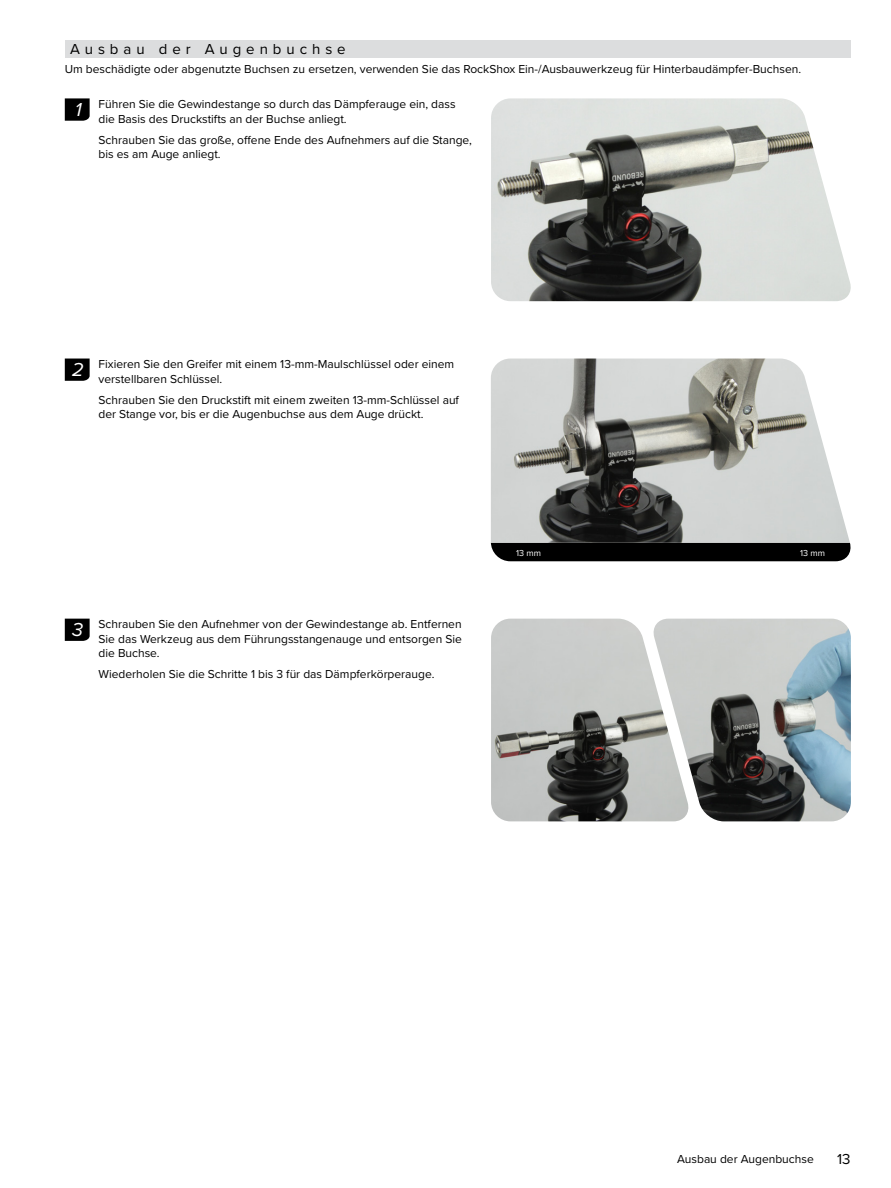
<style>
.page{position:relative;width:891px;height:1188px;background:#fff}
.page>*{position:absolute;margin:0;border:0;box-sizing:border-box;transform-origin:0 0}
.t1{font:italic 19.5px "Proxima Nova";color:#fff}
.Section_Title_-_Grey{font:15px "Proxima Nova";letter-spacing:.33em;color:#000}
.Normal_Text_-_Right{font:12px/14.4px "Proxima Nova";color:#000}
.Normal_Text{font:12px "Proxima Nova";color:#000}
.t2{font:9px "Proxima Nova";color:#fff}
</style>
<div class="page">
<div style="left:65px;top:40px;width:785px;height:18px;background:#dcddde"></div>
<svg style="left:65px;top:98px;width:25px;height:23px"></svg>
<img style="left:491px;top:98px;width:360px;height:203px">
<div style="left:491px;top:543px;width:360px;height:18px;background:#000"></div>
<img style="left:491px;top:359px;width:359px;height:184px">
<svg style="left:65px;top:359px;width:25px;height:22px"></svg>
<svg style="left:65px;top:619px;width:25px;height:22px"></svg>
<img style="left:491px;top:619px;width:160px;height:202px">
<img style="left:651px;top:619px;width:200px;height:202px">
<p class="Section_Title_-_Grey" style="left:70px;top:40px;width:277px">Ausbau der Augenbuchse</p>
<p class="Normal_Text" style="left:65px;top:62px;width:738px">Um beschädigte oder abgenutzte Buchsen zu ersetzen, verwenden Sie das RockShox Ein-/Ausbauwerkzeug für Hinterbaudämpfer-Buchsen.</p>
<p class="Normal_Text_-_Right" style="left:99px;top:97px;width:359px">Führen Sie die Gewindestange so durch das Dämpferauge ein, dass die Basis des Druckstifts an der Buchse anliegt.</p>
<p class="Normal_Text_-_Right" style="left:99px;top:133px;width:375px">Schrauben Sie das große, offene Ende des Aufnehmers auf die Stange, bis es am Auge anliegt.</p>
<p class="t1" style="left:75px;top:98px;width:8px">1</p>
<p class="t1" style="left:72px;top:358px;width:13px">2</p>
<p class="Normal_Text_-_Right" style="left:99px;top:357px;width:357px">Fixieren Sie den Greifer mit einem 13-mm-Maulschlüssel oder einem verstellbaren Schlüssel.</p>
<p class="Normal_Text_-_Right" style="left:99px;top:393px;width:362px">Schrauben Sie den Druckstift mit einem zweiten 13-mm-Schlüssel auf der Stange vor, bis er die Augenbuchse aus dem Auge drückt.</p>
<p class="t1" style="left:72px;top:618px;width:12px">3</p>
<p class="Normal_Text_-_Right" style="left:99px;top:617px;width:365px;text-align:justify">Schrauben Sie den Aufnehmer von der Gewindestange ab. Entfernen Sie das Werkzeug aus dem Führungsstangenauge und entsorgen Sie die Buchse.</p>
<p class="Normal_Text_-_Right" style="left:99px;top:667px;width:337px">Wiederholen Sie die Schritte 1 bis 3 für das Dämpferkörperauge.</p>
<p class="t2" style="left:516px;top:548px;width:26px">13 mm</p>
<p class="t2" style="left:800px;top:548px;width:26px">13 mm</p>
<p class="Normal_Text_-_Right" style="left:677px;top:1152px;width:138px">Ausbau der Augenbuchse</p>
<p class="Section_Title_-_Grey" style="left:837px;top:1150px;width:15px">13</p>
</div>
